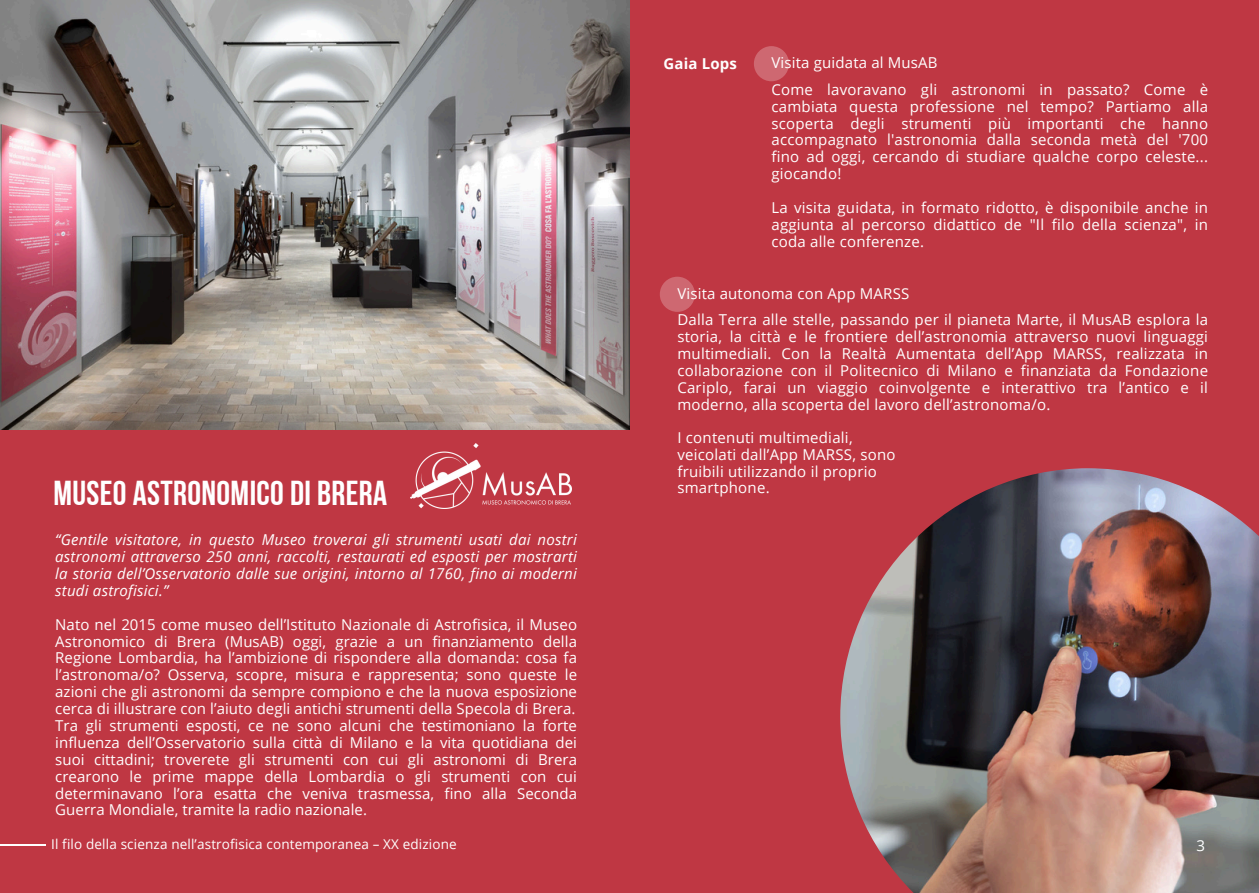
<style>
.page{position:relative;width:1259px;height:893px;background:#fff}
.page>*{position:absolute;margin:0;border:0;box-sizing:border-box;transform-origin:0 0}
.t1{font:34.5px "Bebas Neue Cyrillic";letter-spacing:.01em;color:#fff}
.t2{font:15px/16.8px "Open Sans";letter-spacing:.015em;color:#fff;text-align:justify}
.t3{font:italic 15px/16.8px "Open Sans";letter-spacing:.015em;color:#fff;text-align:justify}
.t4{font:700 15px "Open Sans";letter-spacing:.01em;color:#fff}
.t5{font:13.5px "Open Sans";letter-spacing:.01em;color:#fff}
</style>
<div class="page">
<div style="left:0;top:0;width:1259px;height:892px;background:#bf3743"></div>
<img style="left:0;top:0;width:629px;height:429px">
<img style="left:411px;top:443px;width:160px;height:65px">
<hr style="left:0;top:844px;width:46px;height:1px;background:#fff">
<div style="left:754px;top:46px;width:35px;height:35px;background:#ce6871;border-radius:50%"></div>
<div style="left:660px;top:276px;width:35px;height:36px;background:#ce6871;border-radius:50%"></div>
<img style="left:840px;top:468px;width:419px;height:424px">
<h3 class="t1" style="left:53px;top:478px;width:335px">MUSEO ASTRONOMICO DI BRERA</h3>
<h2 class="t3" style="left:55px;top:530px;width:523px">“Gentile visitatore, in questo Museo troverai gli strumenti usati dai nostri astronomi attraverso 250 anni, raccolti, restaurati ed esposti per mostrarti la storia dell’Osservatorio dalle sue origini, intorno al 1760, fino ai moderni studi astrofisici.”</h2>
<h3 class="t2" style="left:55px;top:615px;width:523px">Nato nel 2015 come museo dell’Istituto Nazionale di Astrofisica, il Museo Astronomico di Brera (MusAB) oggi, grazie a un finanziamento della Regione Lombardia, ha l’ambizione di rispondere alla domanda: cosa fa l’astronoma/o? Osserva, scopre, misura e rappresenta; sono queste le azioni che gli astronomi da sempre compiono e che la nuova esposizione cerca di illustrare con l’aiuto degli antichi strumenti della Specola di Brera.<br>Tra gli strumenti esposti, ce ne sono alcuni che testimoniano la forte influenza dell’Osservatorio sulla città di Milano e la vita quotidiana dei suoi cittadini; troverete gli strumenti con cui gli astronomi di Brera crearono le prime mappe della Lombardia o gli strumenti con cui determinavano l’ora esatta che veniva trasmessa, fino alla Seconda Guerra Mondiale, tramite la radio nazionale.</h3>
<h3 class="t5" style="left:51px;top:834px;width:407px">Il filo della scienza nell’astrofisica contemporanea – XX edizione</h3>
<h3 class="t4" style="left:664px;top:53px;width:75px">Gaia Lops</h3>
<h3 class="t2" style="left:771px;top:54px;width:168px">Visita guidata al MusAB</h3>
<h1 class="t2" style="left:771px;top:81px;width:438px">Come lavoravano gli astronomi in passato? Come è cambiata questa professione nel tempo? Partiamo alla scoperta degli strumenti più importanti che hanno accompagnato l'astronomia dalla seconda metà del '700 fino ad oggi, cercando di studiare qualche corpo celeste... giocando!</h1>
<h3 class="t2" style="left:771px;top:199px;width:438px">La visita guidata, in formato ridotto, è disponibile anche in aggiunta al percorso didattico de "Il filo della scienza", in coda alle conferenze.</h3>
<p class="t2" style="left:677px;top:284px;width:233px">Visita autonoma con App MARSS</p>
<h3 class="t2" style="left:677px;top:311px;width:532px">Dalla Terra alle stelle, passando per il pianeta Marte, il MusAB esplora la storia, la città e le frontiere dell’astronomia attraverso nuovi linguaggi multimediali. Con la Realtà Aumentata dell’App MARSS, realizzata in collaborazione con il Politecnico di Milano e finanziata da Fondazione Cariplo, farai un viaggio coinvolgente e interattivo tra l’antico e il moderno, alla scoperta del lavoro dell’astronoma/o.</h3>
<p class="t2" style="left:677px;top:428px;width:220px;text-align:left">I contenuti multimediali, veicolati dall’App MARSS, sono fruibili utilizzando il proprio smartphone.</p>
<p class="t2" style="left:1196px;top:836px;width:10px">3</p>
</div>
